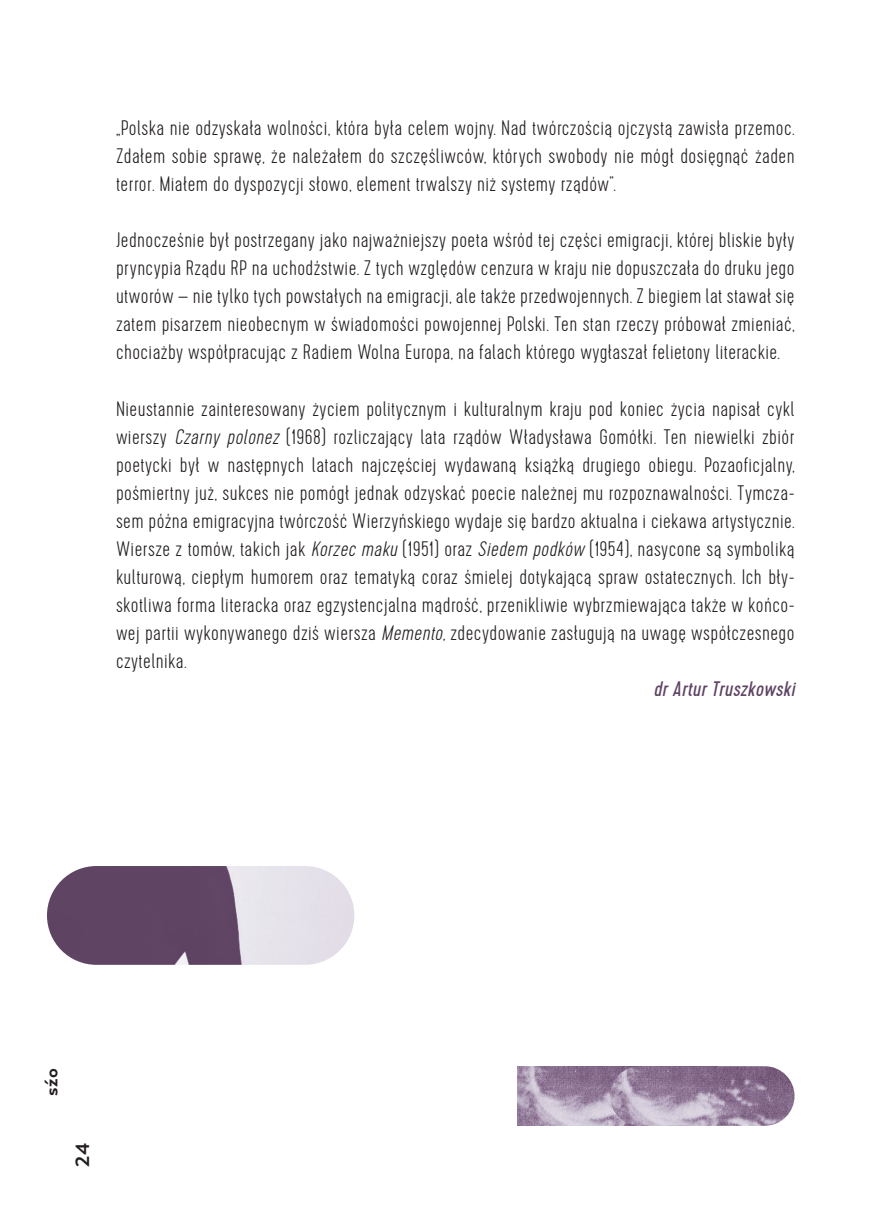
<style>
.page{position:relative;width:874px;height:1225px;background:#fff}
.page>*{position:absolute;margin:0;border:0;box-sizing:border-box;transform-origin:0 0}
.TEKST_GŁÓWNY{font:100 21px/28px "Cervo";letter-spacing:.02em;color:#231f20;text-align:justify}
.TEKST_GŁÓWNY-2{font:italic 21px "Cervo";letter-spacing:.02em;color:#5e4363}
.t1{font:600 20px "Arquitecta";color:#231f20}
.s1{font-style:italic}
</style>
<div class="page">
<img style="left:517px;top:1066px;width:116px;height:59px">
<img style="left:609px;top:1066px;width:185px;height:59px;border-radius:30px">
<img style="left:47px;top:866px;width:307px;height:98px;border-radius:49px">
<p class="TEKST_GŁÓWNY" style="left:116px;top:115px;width:679px">„Polska nie odzyskała wolności, która była celem wojny. Nad twórczością ojczystą zawisła przemoc.<br>Zdałem sobie sprawę, że należałem do szczęśliwców, których swobody nie mógł dosięgnąć żaden terror. Miałem do dyspozycji słowo, element trwalszy niż systemy rządów”.</p>
<p class="TEKST_GŁÓWNY" style="left:116px;top:227px;width:679px">Jednocześnie był postrzegany jako najważniejszy poeta wśród tej części emigracji, której bliskie były pryncypia Rządu RP na uchodźstwie. Z tych względów cenzura w kraju nie dopuszczała do druku jego utworów – nie tylko tych powstałych na emigracji, ale także przedwojennych. Z biegiem lat stawał się zatem pisarzem nieobecnym w świadomości powojennej Polski. Ten stan rzeczy próbował zmieniać, chociażby współpracując z Radiem Wolna Europa, na falach którego wygłaszał felietony literackie.</p>
<p class="TEKST_GŁÓWNY" style="left:116px;top:395px;width:679px">Nieustannie zainteresowany życiem politycznym i kulturalnym kraju pod koniec życia napisał cykl wierszy <span class="s1">Czarny polonez</span> (1968) rozliczający lata rządów Władysława Gomółki. Ten niewielki zbiór poetycki był w następnych latach najczęściej wydawaną książką drugiego obiegu. Pozaoficjalny, pośmiertny już, sukces nie pomógł jednak odzyskać poecie należnej mu rozpoznawalności. Tymcza&shy;sem późna emigracyjna twórczość Wierzyńskiego wydaje się bardzo aktualna i ciekawa artystycznie.<br>Wiersze z tomów, takich jak <span class="s1">Korzec maku</span> (1951) oraz <span class="s1">Siedem podków</span> (1954), nasycone są symboliką kulturową, ciepłym humorem oraz tematyką coraz śmielej dotykającą spraw ostatecznych. Ich bły&shy;skotliwa forma literacka oraz egzystencjalna mądrość, przenikliwie wybrzmiewająca także w końco&shy;wej partii wykonywanego dziś wiersza <span class="s1">Memento</span>, zdecydowanie zasługują na uwagę współczesnego czytelnika.</p>
<p class="TEKST_GŁÓWNY-2" style="left:653px;top:676px;width:142px">dr Artur Truszkowski</p>
<p class="t1" style="left:37px;top:1096px;width:30px;rotate:-90deg">sźo</p>
<p class="t1" style="left:69px;top:1166px;width:26px;rotate:-90deg">24</p>
</div>
